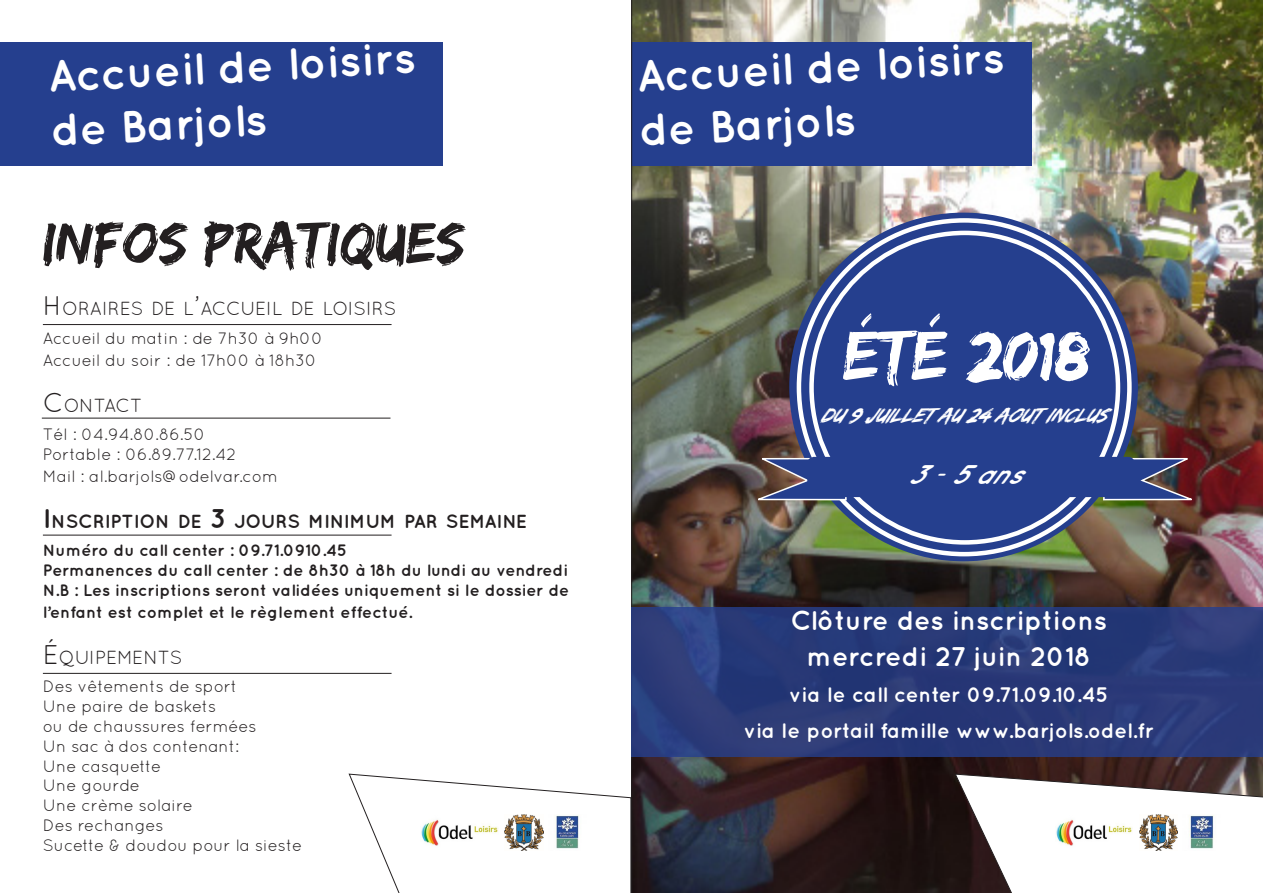
<style>
.page{position:relative;width:1263px;height:893px;background:#fff}
.page>*{position:absolute;margin:0;border:0;box-sizing:border-box;transform-origin:0 0}
.t1{font:72px "Edo SZ";color:#fff}
.t2{font:60px "Edo SZ";color:#231f20}
.t3{font:700 45px "Quicksand";color:#fff}
.t4{font:700 27px "Quicksand";color:#fff}
.t5{font:italic 700 27px "Quicksand";color:#fff}
.t6{font:700 21px "Quicksand";color:#fff}
.t7{font:italic 21px "Edo SZ";color:#fff}
.t8{font:18.9px "Quicksand";color:#231f20}
.t9{font:700 18.9px "Quicksand";color:#231f20}
.t10{font:16.5px "Quicksand";color:#231f20}
.t11{font:700 16.5px/21.6px "Quicksand";color:#231f20}
.s1{font-size:27px}
.s2{font-style:inherit}
</style>
<div class="page">
<img style="left:632px;top:0;width:631px;height:893px">
<div style="left:631px;top:43px;width:400px;height:123px;background:#253f8e"></div>
<hr style="left:631px;top:0;width:1px;height:893px;background:#231f20">
<div style="left:0;top:43px;width:443px;height:123px;background:#253f8e"></div>
<svg style="left:349px;top:774px;width:282px;height:119px"></svg>
<svg style="left:955px;top:774px;width:308px;height:119px"></svg>
<hr style="left:43px;top:535px;width:349px;height:1px;background:#231f20">
<hr style="left:42px;top:418px;width:348px;height:1px;background:#231f20">
<hr style="left:43px;top:673px;width:349px;height:1px;background:#231f20">
<hr style="left:43px;top:324px;width:349px;height:1px;background:#231f20">
<img style="left:421px;top:815px;width:77px;height:34px">
<img style="left:548px;top:814px;width:38px;height:36px">
<img style="left:505px;top:815px;width:38px;height:35px">
<img style="left:1055px;top:815px;width:77px;height:34px">
<img style="left:1182px;top:814px;width:38px;height:36px">
<img style="left:1139px;top:815px;width:38px;height:35px">
<svg style="left:789px;top:213px;width:349px;height:348px;fill:#253f8e"></svg>
<svg style="left:799px;top:220px;width:330px;height:334px;fill:#253f8e"></svg>
<div style="left:811px;top:233px;width:307px;height:309px;background:#253f8e;border-radius:50%"></div>
<svg style="left:1102px;top:457px;width:97px;height:44px;background:#584c6b"></svg>
<svg style="left:750px;top:457px;width:97px;height:44px;background:#635f72"></svg>
<div style="left:807px;top:457px;width:328px;height:40px;background:#253f8e;border-radius:7px"></div>
<svg style="left:631px;top:607px;width:632px;height:150px;background:#293a78"></svg>
<p class="t3" style="left:46px;top:50px;width:370px;rotate:-3deg">Accueil de loisirs</p>
<p class="t3" style="left:49px;top:104px;width:218px;rotate:-3deg">de Barjols</p>
<p class="t2" style="left:42px;top:208px;width:424px">INFOS PRATIQUES</p>
<p class="t8" style="left:43px;top:298px;width:355px"><span class="s1">H</span>ORAIRES DE L<span class="s1">’</span>ACCUEIL DE LOISIRS</p>
<p class="t10" style="left:43px;top:329px;width:282px">Accueil du matin : de 7h30 à 9h00</p>
<p class="t10" style="left:43px;top:350px;width:276px">Accueil du soir : de 17h00 à 18h30</p>
<p class="t8" style="left:43px;top:394px;width:101px"><span class="s1">C</span> ONTACT</p>
<p class="t10" style="left:43px;top:425px;width:164px">Tél : 04.94.80.86.50</p>
<p class="t10" style="left:43px;top:445px;width:195px">Portable : 06.89.77.12.42</p>
<p class="t10" style="left:43px;top:466px;width:236px">Mail : al.barjols@odelvar.com</p>
<p class="t9" style="left:43px;top:510px;width:485px"><span class="s1">I</span>NSCRIPTION DE <span class="s1">3</span> JOURS MINIMUM PAR SEMAINE</p>
<p class="t11" style="left:43px;top:539px;width:306px">Numéro du call center : 09.71.0910.45</p>
<p class="t11" style="left:43px;top:559px;width:527px">Permanences du call center : de 8h30 à 18h du lundi au vendredi</p>
<p class="t11" style="left:43px;top:579px;width:528px"><span class="s2">N .B</span> : Les inscriptions seront validées uniquement si le dossier de l’enfant est complet et le règlement effectué.</p>
<p class="t8" style="left:43px;top:646px;width:141px"><span class="s1">É</span>QUIPEMENTS</p>
<p class="t10" style="left:43px;top:677px;width:196px">Des vêtements de sport</p>
<p class="t10" style="left:43px;top:697px;width:175px">Une paire de baskets</p>
<p class="t10" style="left:43px;top:717px;width:215px">ou de chaussures fermées</p>
<p class="t10" style="left:43px;top:736px;width:198px">Un sac à dos contenant:</p>
<p class="t10" style="left:43px;top:756px;width:120px">Une casquette</p>
<p class="t10" style="left:43px;top:776px;width:99px">Une gourde</p>
<p class="t10" style="left:43px;top:796px;width:151px">Une crème solaire</p>
<p class="t10" style="left:43px;top:816px;width:122px">Des rechanges</p>
<p class="t10" style="left:43px;top:835px;width:261px">Sucette &amp; doudou pour la sieste</p>
<p class="t3" style="left:635px;top:50px;width:370px;rotate:-3deg">Accueil de loisirs</p>
<p class="t3" style="left:638px;top:104px;width:218px;rotate:-3deg">de Barjols</p>
<p class="t1" style="left:843px;top:313px;width:248px">été 2018</p>
<p class="t7" style="left:820px;top:403px;width:301px">DU9JUILLETAU24AOUTINCLUS</p>
<p class="t5" style="left:907px;top:458px;width:132px">3-5ans</p>
<p class="t4" style="left:790px;top:604px;width:318px">Clôture des inscriptions</p>
<p class="t4" style="left:806px;top:640px;width:286px">mercredi 27 juin 2018</p>
<p class="t6" style="left:789px;top:682px;width:321px">via le call center 09.71.09.10.45</p>
<p class="t6" style="left:744px;top:718px;width:412px">via le portail famille www.barjols.odel.fr</p>
</div>
